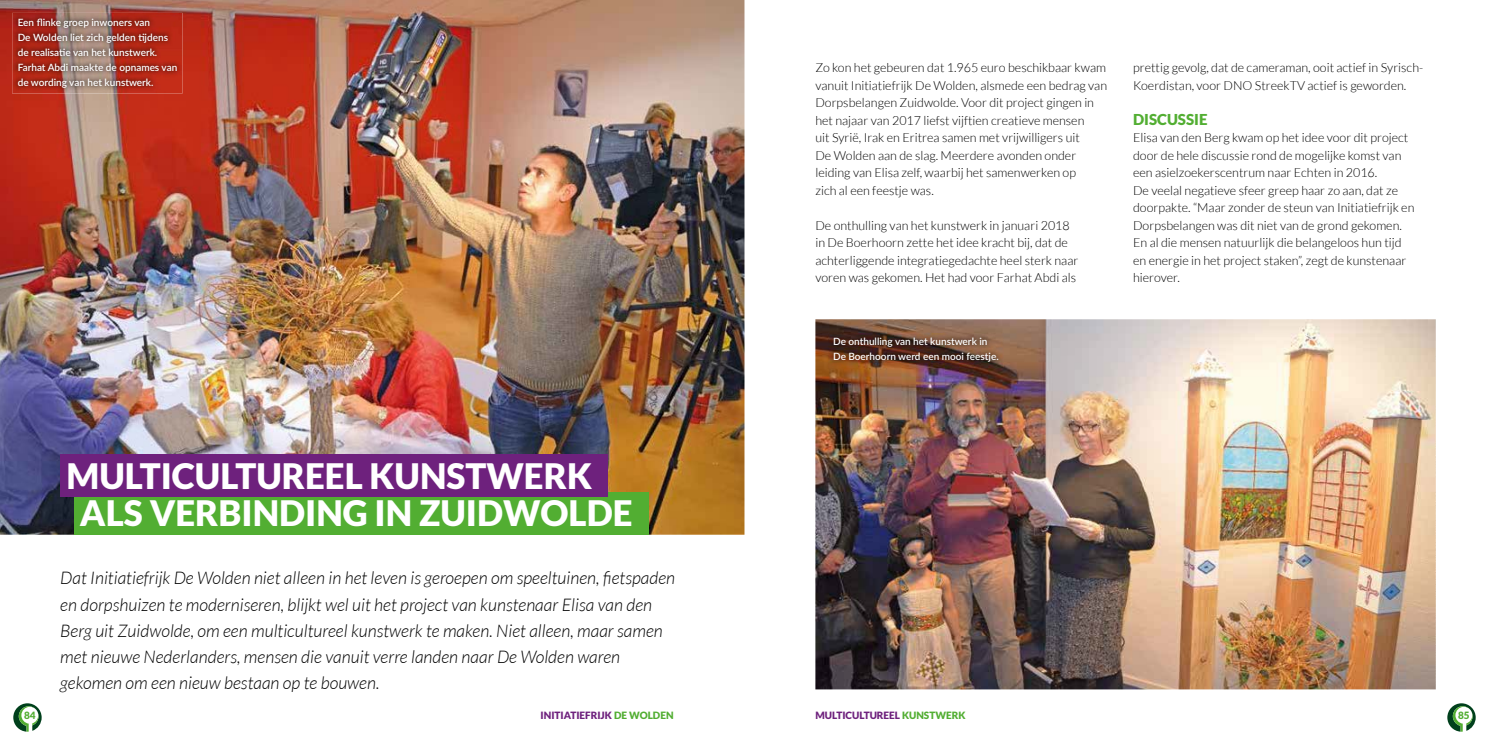
<style>
.page{position:relative;width:1489px;height:745px;background:#fff}
.page>*{position:absolute;margin:0;border:0;box-sizing:border-box;transform-origin:0 0}
.t1{font:900 35px/37.5px "Lato";color:#fff}
.t2{font:italic 300 17.5px/26.2px "Lato";color:#000}
.t3{font:17.5px "Lato Light Italic 2";color:#000}
.t4{font:900 15px "Lato";color:#52ae32}
.t5{font:12.5px/17.5px "Lato Light 2";color:#000}
.t6{font:600 10px/15px "Lato";color:#fff}
.t7{font:900 10px "Lato";color:#6e217d}
.t8{font:900 10px "Lato";color:#52ae32}
.s1{color:#52ae32}
</style>
<div class="page">
<svg style="left:13px;top:703px;width:29px;height:28px"></svg>
<svg style="left:1447px;top:703px;width:28px;height:28px"></svg>
<img style="left:0;top:0;width:744px;height:534px">
<img style="left:815px;top:319px;width:620px;height:370px">
<div style="left:74px;top:492px;width:574px;height:42px;background:#52ae32"></div>
<div style="left:60px;top:454px;width:547px;height:42px;background:#6e217d"></div>
<img style="left:12px;top:13px;width:170px;height:80px">
<img style="left:828px;top:332px;width:175px;height:35px">
<p class="t6" style="left:18px;top:14px;width:161px">Een flinke groep inwoners van<br>De Wolden liet zich gelden tijdens de realisatie van het kunstwerk.<br>Farhat Abdi maakte de opnames van de wording van het kunstwerk.</p>
<h1 class="t1" style="left:80px;top:456px;width:554px;text-indent:-14px">MULTICULTUREEL KUNSTWERK<br>ALS VERBINDING IN ZUIDWOLDE</h1>
<h2 class="t3" style="left:60px;top:568px;width:616px">Dat Initiatiefrijk De Wolden niet alleen in het leven is geroepen om speeltuinen, fietspaden</h2>
<p class="t2" style="left:60px;top:591px;width:604px">en dorpshuizen te moderniseren, blijkt wel uit het project van kunstenaar Elisa van den Berg uit Zuidwolde, om een multicultureel kunstwerk te maken. Niet alleen, maar samen met nieuwe Nederlanders, mensen die vanuit verre landen naar De Wolden waren gekomen om een nieuw bestaan op te bouwen.</p>
<p class="t5" style="left:815px;top:59px;width:293px">Zo kon het gebeuren dat 1.965 euro beschikbaar kwam vanuit Initiatiefrijk De Wolden, alsmede een bedrag van Dorpsbelangen Zuidwolde. Voor dit project gingen in het najaar van 2017 liefst vijftien creatieve mensen<br>uit Syrië, Irak en Eritrea samen met vrijwilligers uit<br>De Wolden aan de slag. Meerdere avonden onder leiding van Elisa zelf, waarbij het samenwerken op<br>zich al een feestje was.</p>
<p class="t5" style="left:815px;top:216px;width:264px">De onthulling van het kunstwerk in januari 2018 in De Boerhoorn zette het idee kracht bij, dat de achterliggende integratiegedachte heel sterk naar voren was gekomen. Het had voor Farhat Abdi als</p>
<p class="t6" style="left:833px;top:333px;width:167px">De onthulling van het kunstwerk in<br>De Boerhoorn werd een mooi feestje.</p>
<p class="t5" style="left:1132px;top:59px;width:291px">prettig gevolg, dat de cameraman, ooit actief in Syrisch-<br>Koerdistan, voor DNO StreekTV actief is geworden.</p>
<p class="t4" style="left:1132px;top:110px;width:76px">DISCUSSIE</p>
<p class="t5" style="left:1132px;top:129px;width:283px">Elisa van den Berg kwam op het idee voor dit project door de hele discussie rond de mogelijke komst van een asielzoekerscentrum naar Echten in 2016.<br>De veelal negatieve sfeer greep haar zo aan, dat ze doorpakte. “Maar zonder de steun van Initiatiefrijk en Dorpsbelangen was dit niet van de grond gekomen.<br>En al die mensen natuurlijk die belangeloos hun tijd en energie in het project staken”, zegt de kunstenaar hierover.</p>
<p class="t8" style="left:24px;top:709px;width:13px">84</p>
<p class="t7" style="left:540px;top:709px;width:134px">INITIATIEFRIJK <span class="s1">DE WOLDEN</span></p>
<p class="t7" style="left:815px;top:709px;width:152px">MULTICULTUREEL <span class="s1">KUNSTWERK</span></p>
<p class="t8" style="left:1457px;top:709px;width:13px">85</p>
</div>
